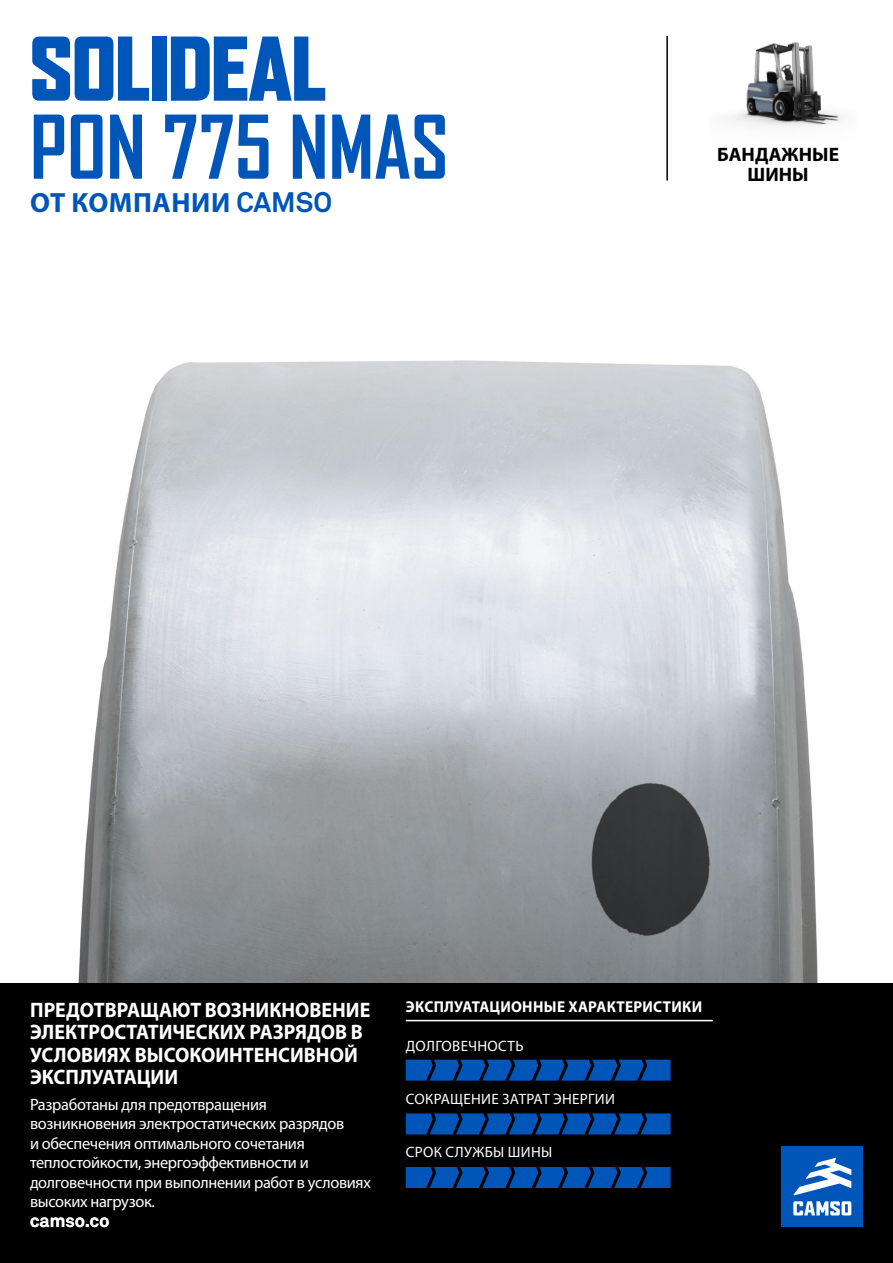
<style>
.page{position:relative;width:893px;height:1263px;background:#fff}
.page>*{position:absolute;margin:0;border:0;box-sizing:border-box;transform-origin:0 0}
.t1{font:700 84px "Agency FB";color:#0055b8}
.t2{font:900 84px "Agency FB";color:#0055b8}
.t3{font:700 27.9px "Myriad Pro";letter-spacing:.02em;color:#0055b8}
.t4{font:700 21px/22.5px "Myriad Pro";color:#fff;scale:.95 1}
.t5{font:700 19.5px/19.5px "Myriad Pro";color:#000;text-align:center}
.t6{font:700 18px "Akkurat Office";color:#fff}
.t7{font:16.5px/19.5px "Myriad Pro";letter-spacing:-.02em;color:#fff}
.t8{font:700 15.75px "Myriad Pro";letter-spacing:.02em;color:#fff;scale:.96 1}
.t9{font:15px "Myriad Pro";letter-spacing:.02em;color:#fff}
.s1{font-family:"Akkurat Office"}
</style>
<div class="page">
<div style="left:0;top:983px;width:893px;height:280px;background:#000"></div>
<hr style="left:666px;top:36px;width:2px;height:145px;background:#000">
<div style="left:782px;top:1146px;width:81px;height:81px;background:#0055b8"></div>
<svg style="left:793px;top:1201px;width:58px;height:14px"></svg>
<svg style="left:793px;top:1158px;width:58px;height:37px"></svg>
<img style="left:729px;top:42px;width:113px;height:85px">
<img style="left:78px;top:360px;width:740px;height:623px">
<hr style="left:406px;top:1020px;width:307px;height:1px;background:#fff">
<svg style="left:406px;top:1060px;width:264px;height:21px"></svg>
<svg style="left:406px;top:1113px;width:264px;height:21px"></svg>
<svg style="left:406px;top:1167px;width:264px;height:21px"></svg>
<h1 class="t2" style="left:30px;top:20px;width:297px">SOLIDEAL</h1>
<h1 class="t1" style="left:30px;top:98px;width:420px">PON 775 NMAS</h1>
<h2 class="t3" style="left:30px;top:185px;width:303px">OT КОМПАНИИ <span class="s1">CAMSO</span></h2>
<p class="t5" style="left:717px;top:144px;width:123px">БАНДАЖНЫЕ<br>ШИНЫ</p>
<p class="t4" style="left:30px;top:998px;width:360px">ПРЕДОТВРАЩАЮТ ВОЗНИКНОВЕНИЕ<br>ЭЛЕКТРОСТАТИЧЕСКИХ РАЗРЯДОВ В<br>УСЛОВИЯХ ВЫСОКОИНТЕНСИВНОЙ<br>ЭКСПЛУАТАЦИИ</p>
<p class="t7" style="left:30px;top:1094px;width:342px">Разработаны для предотвращения возникновения электростатических разрядов<br>и обеспечения оптимального сочетания теплостойкости, энергоэффективности и долговечности при выполнении работ в условиях высоких нагрузок.</p>
<p class="t6" style="left:30px;top:1209px;width:81px">camso.co</p>
<p class="t8" style="left:406px;top:997px;width:310px">ЭКСПЛУАТАЦИОННЫЕ ХАРАКТЕРИСТИКИ</p>
<p class="t9" style="left:406px;top:1036px;width:119px">ДОЛГОВЕЧНОСТЬ</p>
<p class="t9" style="left:406px;top:1089px;width:211px">СОКРАЩЕНИЕ ЗАТРАТ ЭНЕРГИИ</p>
<p class="t9" style="left:406px;top:1143px;width:148px">СРОК СЛУЖБЫ ШИНЫ</p>
</div>
